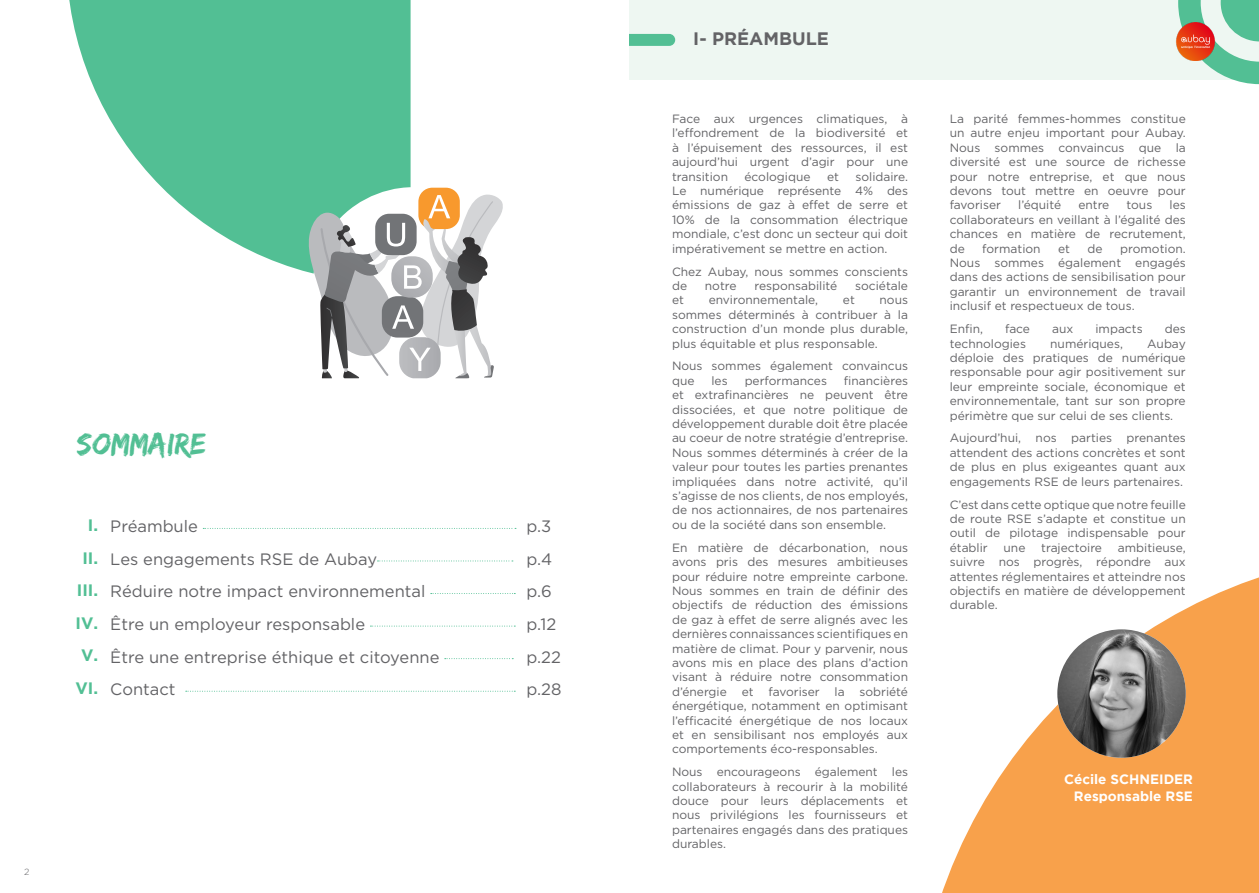
<style>
.page{position:relative;width:1259px;height:893px;background:#fff}
.page>*{position:absolute;margin:0;border:0;box-sizing:border-box;transform-origin:0 0}
.t1{font:31.5px "Edo";color:#52bf94}
.t2{font:700 18px "Gotham";color:#636366}
.t3{font:16.5px "Gotham";color:#636366}
.t4{font:700 16.5px "Gotham";color:#52bf94}
.t5{font:700 13.5px "Gotham";color:#fff}
.t6{font:12px/14.4px "Gotham";color:#636366;text-align:justify}
.t7{font:300 9px "Gotham";color:#636366}
</style>
<div class="page">
<svg style="left:942px;top:577px;width:317px;height:316px;fill:#f8a14b"></svg>
<div style="left:629px;top:1px;width:630px;height:79px;background:#eef7f2"></div>
<svg style="left:629px;top:34px;width:46px;height:12px"></svg>
<img style="left:1057px;top:629px;width:128px;height:129px;border-radius:64px">
<svg style="left:1178px;top:0;width:81px;height:84px"></svg>
<img style="left:1176px;top:23px;width:53px;height:38px">
<svg style="left:203px;top:528px;width:313px;height:1px"></svg>
<svg style="left:377px;top:561px;width:136px;height:1px"></svg>
<svg style="left:431px;top:593px;width:84px;height:1px"></svg>
<svg style="left:370px;top:626px;width:145px;height:1px"></svg>
<svg style="left:445px;top:658px;width:68px;height:1px"></svg>
<svg style="left:186px;top:691px;width:329px;height:1px"></svg>
<svg style="left:69px;top:0;width:341px;height:271px;fill:#52bf94"></svg>
<svg style="left:302px;top:187px;width:201px;height:192px"></svg>
<p class="t1" style="left:77px;top:425px;width:130px">SOMMAIRE</p>
<p class="t4" style="left:88px;top:516px;width:12px">I.</p>
<p class="t4" style="left:82px;top:548px;width:17px">II.</p>
<p class="t4" style="left:77px;top:581px;width:23px">III.</p>
<p class="t4" style="left:76px;top:613px;width:24px">IV.</p>
<p class="t4" style="left:81px;top:646px;width:19px">V.</p>
<p class="t4" style="left:76px;top:679px;width:24px">VI.</p>
<p class="t3" style="left:110px;top:516px;width:89px">Préambule</p>
<p class="t3" style="left:110px;top:548px;width:268px">Les engagements RSE de Aubay</p>
<p class="t3" style="left:110px;top:581px;width:317px">Réduire notre impact environnemental</p>
<p class="t3" style="left:110px;top:614px;width:256px">Être un employeur responsable</p>
<p class="t3" style="left:110px;top:646px;width:331px">Être une entreprise éthique et citoyenne</p>
<p class="t3" style="left:110px;top:679px;width:67px">Contact</p>
<p class="t7" style="left:24px;top:867px;width:7px">2</p>
<p class="t3" style="left:526px;top:516px;width:26px">p.3</p>
<p class="t3" style="left:526px;top:548px;width:27px">p.4</p>
<p class="t3" style="left:526px;top:581px;width:27px">p.6</p>
<p class="t3" style="left:526px;top:614px;width:31px">p.12</p>
<p class="t3" style="left:526px;top:646px;width:36px">p.22</p>
<p class="t3" style="left:526px;top:679px;width:37px">p.28</p>
<p class="t2" style="left:693px;top:28px;width:137px">I- PRÉAMBULE</p>
<p class="t6" style="left:672px;top:111px;width:237px">Face aux urgences climatiques, à l’effondrement de la biodiversité et à l’épuisement des ressources, il est aujourd’hui urgent d’agir pour une transition</p>
<p class="t6" style="left:744px;top:169px;width:68px">écologique</p>
<p class="t6" style="left:827px;top:169px;width:13px">et</p>
<p class="t6" style="left:672px;top:169px;width:238px;text-indent:183px">solidaire.<br>Le numérique représente 4% des émissions de gaz à effet de serre et 10% de la consommation électrique mondiale, c’est donc un secteur qui doit impérativement se mettre en action.</p>
<p class="t6" style="left:672px;top:264px;width:237px">Chez Aubay, nous sommes conscients de</p>
<p class="t6" style="left:705px;top:278px;width:33px">notre</p>
<p class="t6" style="left:754px;top:278px;width:84px">responsabilité</p>
<p class="t6" style="left:855px;top:278px;width:54px">sociétale</p>
<p class="t6" style="left:672px;top:293px;width:13px">et</p>
<p class="t6" style="left:708px;top:293px;width:111px">environnementale,</p>
<p class="t6" style="left:843px;top:293px;width:13px">et</p>
<p class="t6" style="left:672px;top:293px;width:238px;text-indent:207px">nous sommes déterminés à contribuer à la construction d’un monde plus durable, plus équitable et plus responsable.</p>
<p class="t6" style="left:672px;top:359px;width:237px">Nous sommes également convaincus que</p>
<p class="t6" style="left:672px;top:373px;width:238px;text-indent:172px">financières et extrafinancières ne peuvent être dissociées, et que notre politique de développement durable doit être placée au coeur de notre stratégie d’entreprise.<br>Nous sommes déterminés à créer de la valeur pour toutes les parties prenantes impliquées dans notre activité, qu’il s’agisse de nos clients, de nos employés, de nos actionnaires, de nos partenaires ou de la société dans son ensemble.</p>
<p class="t6" style="left:672px;top:540px;width:238px">En matière de décarbonation, nous avons pris des mesures ambitieuses pour réduire notre empreinte carbone.<br>Nous sommes en train de définir des objectifs de réduction des émissions de gaz à effet de serre alignés avec les dernières connaissances scientifiques en matière de climat. Pour y parvenir, nous avons mis en place des plans d’action visant à réduire notre consommation d’énergie et favoriser la sobriété énergétique, notamment en optimisant l’efficacité énergétique de nos locaux et en sensibilisant nos employés aux comportements éco-responsables.</p>
<p class="t6" style="left:672px;top:765px;width:238px">Nous encourageons également les collaborateurs à recourir à la mobilité douce pour leurs déplacements et nous privilégions les fournisseurs et partenaires engagés dans des pratiques durables.</p>
<p class="t6" style="left:711px;top:373px;width:18px">les</p>
<p class="t6" style="left:744px;top:373px;width:84px">performances</p>
<p class="t6" style="left:949px;top:111px;width:237px">La parité femmes-hommes constitue un autre enjeu important pour Aubay.<br>Nous sommes convaincus que la diversité est une source de richesse pour notre entreprise, et que nous devons tout mettre en oeuvre pour favoriser</p>
<p class="t6" style="left:1018px;top:198px;width:44px">l’équité</p>
<p class="t6" style="left:1078px;top:198px;width:33px">entre</p>
<p class="t6" style="left:1126px;top:198px;width:27px">tous</p>
<p class="t6" style="left:949px;top:198px;width:238px;text-indent:220px">les collaborateurs en veillant à l’égalité des chances en matière de recrutement, de</p>
<p class="t6" style="left:982px;top:241px;width:60px">formation</p>
<p class="t6" style="left:1058px;top:241px;width:13px">et</p>
<p class="t6" style="left:1087px;top:241px;width:17px">de</p>
<p class="t6" style="left:949px;top:241px;width:237px;text-indent:170px">promotion.<br>Nous sommes également engagés dans des actions de sensibilisation pour garantir un environnement de travail inclusif et respectueux de tous.</p>
<p class="t6" style="left:949px;top:321px;width:35px">Enfin,</p>
<p class="t6" style="left:1005px;top:321px;width:26px">face</p>
<p class="t6" style="left:1052px;top:321px;width:23px">aux</p>
<p class="t6" style="left:1095px;top:321px;width:49px">impacts</p>
<p class="t6" style="left:1164px;top:321px;width:23px">des</p>
<p class="t6" style="left:949px;top:336px;width:78px">technologies</p>
<p class="t6" style="left:1050px;top:336px;width:74px">numériques,</p>
<p class="t6" style="left:949px;top:336px;width:238px;text-indent:197px">Aubay déploie des pratiques de numérique responsable pour agir positivement sur leur empreinte sociale, économique et environnementale, tant sur son propre périmètre que sur celui de ses clients.</p>
<p class="t6" style="left:949px;top:431px;width:238px">Aujourd’hui, nos parties prenantes attendent des actions concrètes et sont de plus en plus exigeantes quant aux engagements RSE de leurs partenaires.</p>
<p class="t6" style="left:949px;top:497px;width:238px">C’est dans cette optique que notre feuille de route RSE s’adapte et constitue un outil de pilotage indispensable pour établir</p>
<p class="t6" style="left:949px;top:540px;width:238px;text-indent:168px">ambitieuse, suivre nos progrès, répondre aux attentes réglementaires et atteindre nos objectifs en matière de développement durable.</p>
<p class="t6" style="left:1003px;top:540px;width:23px">une</p>
<p class="t6" style="left:1041px;top:540px;width:62px">trajectoire</p>
<p class="t5" style="left:1064px;top:772px;width:130px">Cécile SCHNEIDER</p>
<p class="t5" style="left:1074px;top:788px;width:121px">Responsable RSE</p>
</div>
